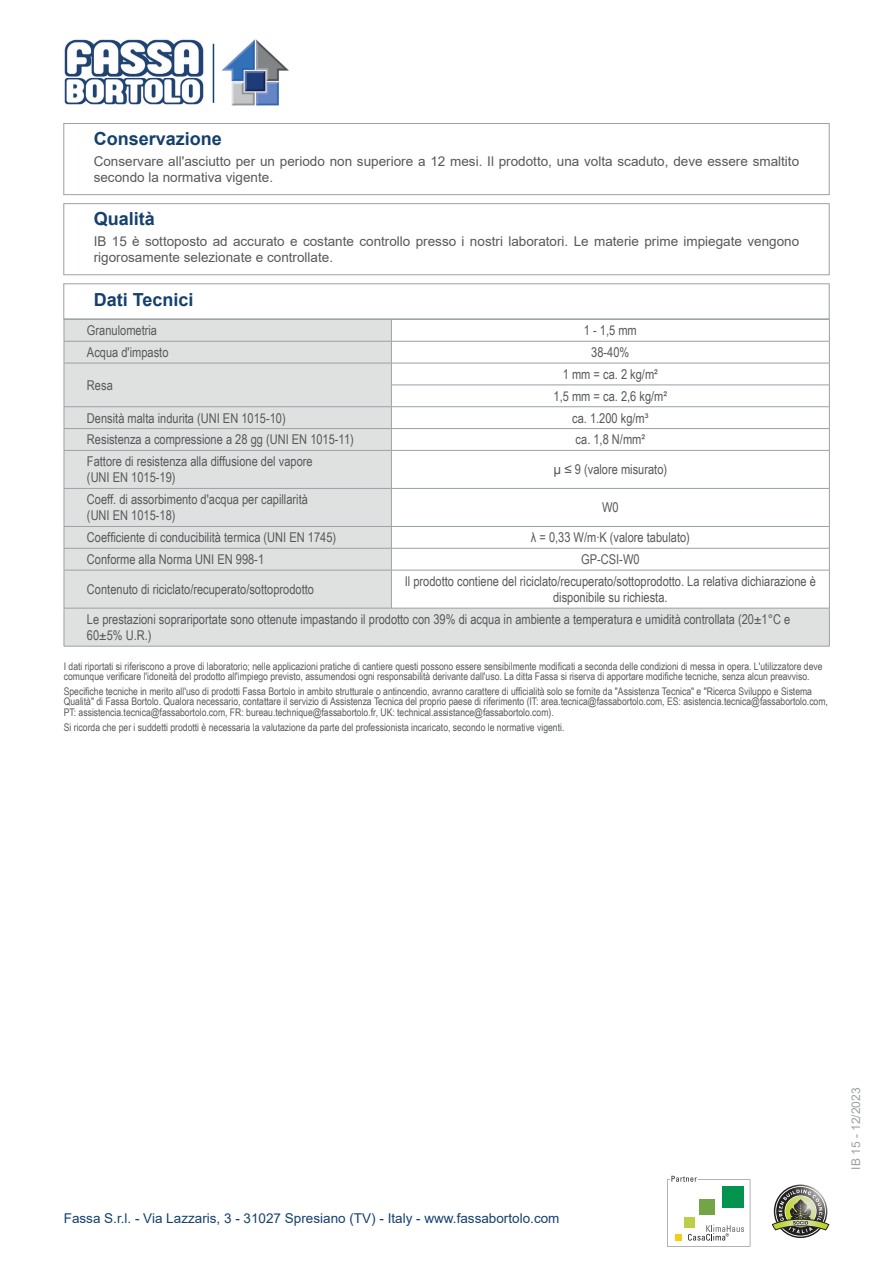
<style>
.page{position:relative;width:893px;height:1263px;background:#fff}
.page>*{position:absolute;margin:0;border:0;box-sizing:border-box;transform-origin:0 0}
.Titolo{font:700 18px "Arial";color:#15406e}
.normale_sx{font:13.5px/16.2px "Arial Narrow";color:#57585a}
.normale_centrato{font:13.5px/16.2px "Arial Narrow";color:#57585a;text-align:center}
.Qualita{font:13.5px/16.2px "Arial";color:#57585a}
.Conservazione{font:13.5px/16.2px "Arial";color:#57585a}
.t1{font:13.5px "Arial";color:#15406e}
.t2{font:12px "Arial";color:#9ba1a4}
.Disclaimer{font:10.5px/10.5px "Arial Narrow";color:#57585a}
</style>
<div class="page">
<div style="left:64px;top:123px;width:765px;height:72px;border:1px solid #9ba1a4"></div>
<div style="left:64px;top:203px;width:765px;height:72px;border:1px solid #9ba1a4"></div>
<div style="left:64px;top:284px;width:765px;height:35px;border:1px solid #9ba1a4"></div>
<svg style="left:65px;top:320px;width:764px;height:326px;fill:#dfe1e1"></svg>
<hr style="left:64px;top:319px;width:327px;height:1px;background:#9ba1a4">
<hr style="left:391px;top:319px;width:439px;height:1px;background:#9ba1a4">
<hr style="left:64px;top:341px;width:327px;height:1px;background:#9ba1a4">
<hr style="left:391px;top:341px;width:439px;height:1px;background:#9ba1a4">
<hr style="left:64px;top:363px;width:327px;height:1px;background:#9ba1a4">
<hr style="left:391px;top:363px;width:439px;height:1px;background:#9ba1a4">
<hr style="left:391px;top:385px;width:439px;height:1px;background:#9ba1a4">
<hr style="left:64px;top:406px;width:327px;height:1px;background:#9ba1a4">
<hr style="left:391px;top:406px;width:439px;height:1px;background:#9ba1a4">
<hr style="left:64px;top:428px;width:327px;height:1px;background:#9ba1a4">
<svg style="left:64px;top:320px;width:1px;height:130px"></svg>
<hr style="left:391px;top:428px;width:439px;height:1px;background:#9ba1a4">
<svg style="left:391px;top:320px;width:1px;height:130px"></svg>
<svg style="left:829px;top:320px;width:1px;height:130px"></svg>
<hr style="left:64px;top:450px;width:327px;height:1px;background:#9ba1a4">
<hr style="left:64px;top:451px;width:1px;height:37px;background:#9ba1a4">
<hr style="left:391px;top:450px;width:439px;height:1px;background:#9ba1a4">
<hr style="left:391px;top:451px;width:1px;height:37px;background:#9ba1a4">
<hr style="left:829px;top:451px;width:1px;height:37px;background:#9ba1a4">
<hr style="left:64px;top:488px;width:327px;height:1px;background:#9ba1a4">
<hr style="left:64px;top:489px;width:1px;height:37px;background:#9ba1a4">
<hr style="left:391px;top:488px;width:439px;height:1px;background:#9ba1a4">
<hr style="left:391px;top:489px;width:1px;height:37px;background:#9ba1a4">
<hr style="left:829px;top:489px;width:1px;height:37px;background:#9ba1a4">
<hr style="left:64px;top:526px;width:327px;height:1px;background:#9ba1a4">
<hr style="left:391px;top:526px;width:439px;height:1px;background:#9ba1a4">
<hr style="left:64px;top:548px;width:327px;height:1px;background:#9ba1a4">
<svg style="left:64px;top:527px;width:1px;height:43px"></svg>
<hr style="left:391px;top:548px;width:439px;height:1px;background:#9ba1a4">
<svg style="left:391px;top:527px;width:1px;height:43px"></svg>
<svg style="left:829px;top:527px;width:1px;height:43px"></svg>
<hr style="left:64px;top:570px;width:327px;height:1px;background:#9ba1a4">
<hr style="left:64px;top:570px;width:1px;height:38px;background:#9ba1a4">
<hr style="left:391px;top:570px;width:439px;height:1px;background:#9ba1a4">
<hr style="left:391px;top:570px;width:1px;height:38px;background:#9ba1a4">
<hr style="left:829px;top:570px;width:1px;height:38px;background:#9ba1a4">
<hr style="left:64px;top:608px;width:327px;height:1px;background:#9ba1a4">
<hr style="left:64px;top:608px;width:1px;height:38px;background:#9ba1a4">
<hr style="left:391px;top:608px;width:439px;height:1px;background:#9ba1a4">
<hr style="left:829px;top:608px;width:1px;height:38px;background:#9ba1a4">
<hr style="left:64px;top:646px;width:327px;height:1px;background:#9ba1a4">
<hr style="left:391px;top:646px;width:439px;height:1px;background:#9ba1a4">
<svg style="left:667px;top:1176px;width:83px;height:71px"></svg>
<svg style="left:772px;top:1186px;width:57px;height:50px"></svg>
<img style="left:64px;top:39px;width:140px;height:66px">
<hr style="left:213px;top:44px;width:1px;height:59px;background:#15406e">
<img style="left:221px;top:39px;width:68px;height:67px">
<p class="Titolo" style="left:94px;top:126px;width:130px">Conservazione</p>
<p class="Conservazione" style="left:94px;top:153px;width:707px">Conservare all'asciutto per un periodo non superiore a 12 mesi. Il prodotto, una volta scaduto, deve essere smaltito secondo la normativa vigente.</p>
<p class="Titolo" style="left:94px;top:206px;width:63px">Qualità</p>
<p class="Qualita" style="left:94px;top:233px;width:707px">IB 15 è sottoposto ad accurato e costante controllo presso i nostri laboratori. Le materie prime impiegate vengono rigorosamente selezionate e controllate.</p>
<p class="Titolo" style="left:94px;top:287px;width:101px">Dati Tecnici</p>
<p class="normale_sx" style="left:87px;top:322px;width:72px">Granulometria</p>
<p class="normale_centrato" style="left:584px;top:322px;width:54px">1 - 1,5 mm</p>
<p class="normale_sx" style="left:87px;top:344px;width:83px">Acqua d'impasto</p>
<p class="normale_centrato" style="left:591px;top:344px;width:40px">38-40%</p>
<p class="normale_sx" style="left:87px;top:376px;width:27px">Resa</p>
<p class="normale_centrato" style="left:563px;top:365px;width:97px">1 mm = ca. 2 kg/m²</p>
<p class="normale_centrato" style="left:554px;top:387px;width:115px">1,5 mm = ca. 2,6 kg/m²</p>
<p class="normale_sx" style="left:87px;top:409px;width:200px">Densità malta indurita (UNI EN 1015-10)</p>
<p class="normale_centrato" style="left:572px;top:409px;width:78px">ca. 1.200 kg/m³</p>
<p class="normale_sx" style="left:87px;top:431px;width:268px">Resistenza a compressione a 28 gg (UNI EN 1015-11)</p>
<p class="normale_centrato" style="left:576px;top:431px;width:71px">ca. 1,8 N/mm²</p>
<p class="normale_sx" style="left:87px;top:453px;width:227px">Fattore di resistenza alla diffusione del vapore</p>
<p class="normale_sx" style="left:87px;top:469px;width:90px">(UNI EN 1015-19)</p>
<p class="normale_centrato" style="left:554px;top:461px;width:115px">µ ≤ 9 (valore misurato)</p>
<p class="normale_sx" style="left:87px;top:491px;width:222px">Coeff. di assorbimento d'acqua per capillarità</p>
<p class="normale_sx" style="left:87px;top:507px;width:90px">(UNI EN 1015-18)</p>
<p class="normale_centrato" style="left:602px;top:499px;width:18px">W0</p>
<p class="normale_sx" style="left:87px;top:529px;width:251px">Coefficiente di conducibilità termica (UNI EN 1745)</p>
<p class="normale_centrato" style="left:531px;top:529px;width:161px">λ = 0,33 W/m∙K (valore tabulato)</p>
<p class="normale_sx" style="left:87px;top:551px;width:179px">Conforme alla Norma UNI EN 998-1</p>
<p class="normale_centrato" style="left:581px;top:551px;width:60px">GP-CSI-W0</p>
<p class="normale_sx" style="left:87px;top:581px;width:229px">Contenuto di riciclato/recuperato/sottoprodotto</p>
<p class="normale_centrato" style="left:405px;top:573px;width:413px">Il prodotto contiene del riciclato/recuperato/sottoprodotto. La relativa dichiarazione è disponibile su richiesta.</p>
<p class="normale_sx" style="left:87px;top:611px;width:705px">Le prestazioni soprariportate sono ottenute impastando il prodotto con 39% di acqua in ambiente a temperatura e umidità controllata (20±1°C e<br>60±5% U.R.)</p>
<p class="Disclaimer" style="left:64px;top:660px;width:760px">I dati riportati si riferiscono a prove di laboratorio; nelle applicazioni pratiche di cantiere questi possono essere sensibilmente modificati a seconda delle condizioni di messa in opera. L'utilizzatore deve comunque verificare l'idoneità del prodotto all'impiego previsto, assumendosi ogni responsabilità derivante dall'uso. La ditta Fassa si riserva di apportare modifiche tecniche, senza alcun preavviso.</p>
<p class="Disclaimer" style="left:64px;top:685px;width:766px">Specifiche tecniche in merito all'uso di prodotti Fassa Bortolo in ambito strutturale o antincendio, avranno carattere di ufficialità solo se fornite da "Assistenza Tecnica" e "Ricerca Sviluppo e Sistema<br>Qualità" di Fassa Bortolo. Qualora necessario, contattare il servizio di Assistenza Tecnica del proprio paese di riferimento (IT: area.tecnica@fassabortolo.com, ES: asistencia.tecnica@fassabortolo.com,<br>PT: assistencia.tecnica@fassabortolo.com, FR: bureau.technique@fassabortolo.fr, UK: technical.assistance@fassabortolo.com).</p>
<p class="Disclaimer" style="left:64px;top:721px;width:502px">Si ricorda che per i suddetti prodotti è necessaria la valutazione da parte del professionista incaricato, secondo le normative vigenti.</p>
<p class="t1" style="left:64px;top:1208px;width:497px">Fassa S.r.l. - Via Lazzaris, 3 - 31027 Spresiano (TV) - Italy - www.fassabortolo.com</p>
<p class="t2" style="left:848px;top:1170px;width:84px;rotate:-90deg">IB 15 - 12/2023</p>
</div>
